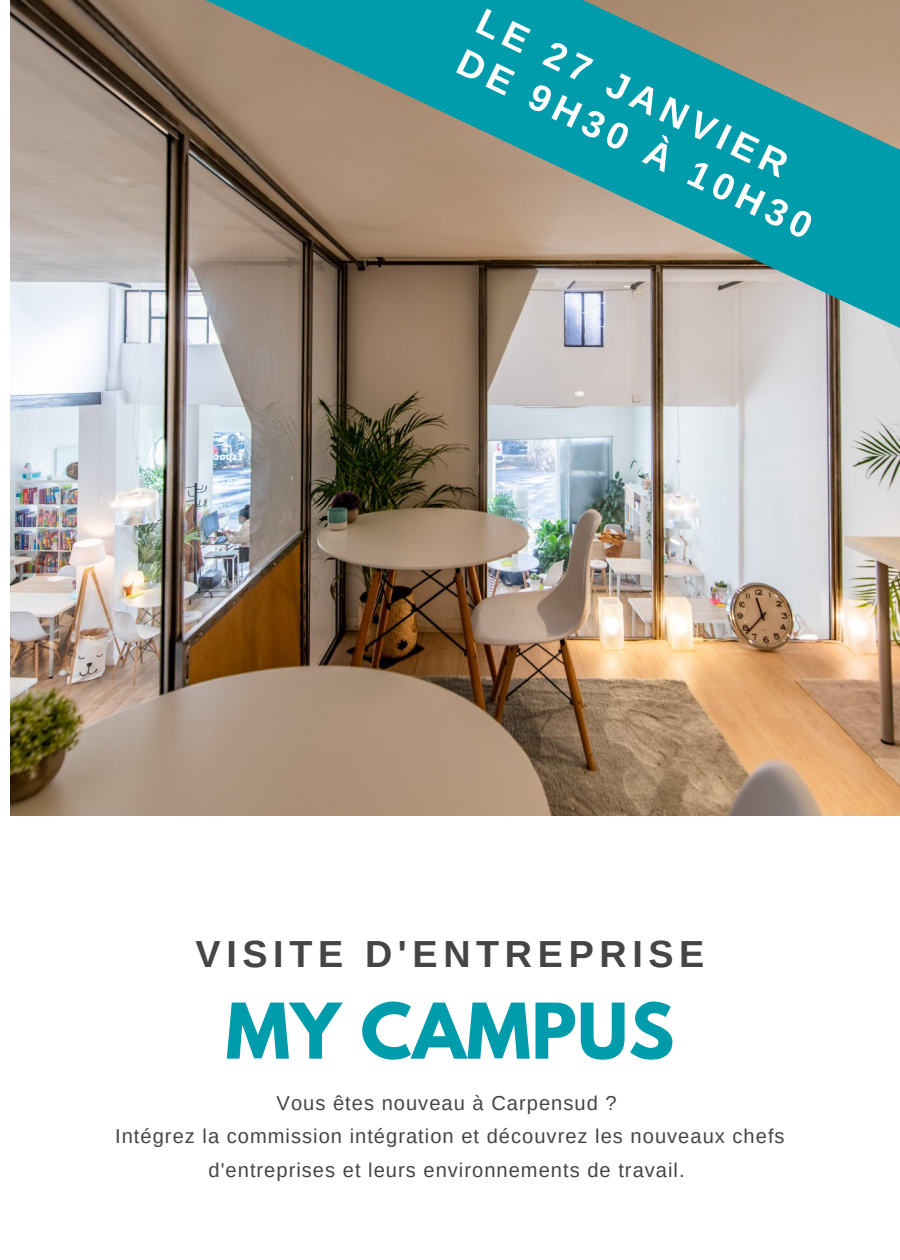
<style>
.page{position:relative;width:900px;height:1260px;background:#fff}
.page>*{position:absolute;margin:0;border:0;box-sizing:border-box;transform-origin:0 0}
.t1{font:700 68px "League Spartan";letter-spacing:.01em;color:#009cac}
.t2{font:700 37.75px "Arimo";letter-spacing:.15em;color:#454543}
.t3{font:700 37.5px "Arimo";color:#fff}
.t4{font:20px/33.5px "Arimo";letter-spacing:.05em;color:#454543;text-align:center}
</style>
<div class="page">
<img style="left:11px;top:375px;width:889px;height:441px">
<svg style="left:10px;top:0;width:890px;height:375px;background:#799690"></svg>
<p class="t3" style="left:489px;top:-1px;width:342px;rotate:26deg">LE 27 JANVIER</p>
<p class="t3" style="left:469px;top:40px;width:391px;rotate:26deg">DE 9H30 À 10H30</p>
<p class="t2" style="left:196px;top:933px;width:510px">VISITE D'ENTREPRISE</p>
<p class="t1" style="left:226px;top:997px;width:450px">MY CAMPUS</p>
<p class="t4" style="left:277px;top:1086px;width:342px">Vous êtes nouveau à Carpensud ?</p>
<p class="t4" style="left:115px;top:1120px;width:671px">Intégrez la commission intégration et découvrez les nouveaux chefs d'entreprises et leurs environnements de travail.</p>
</div>
